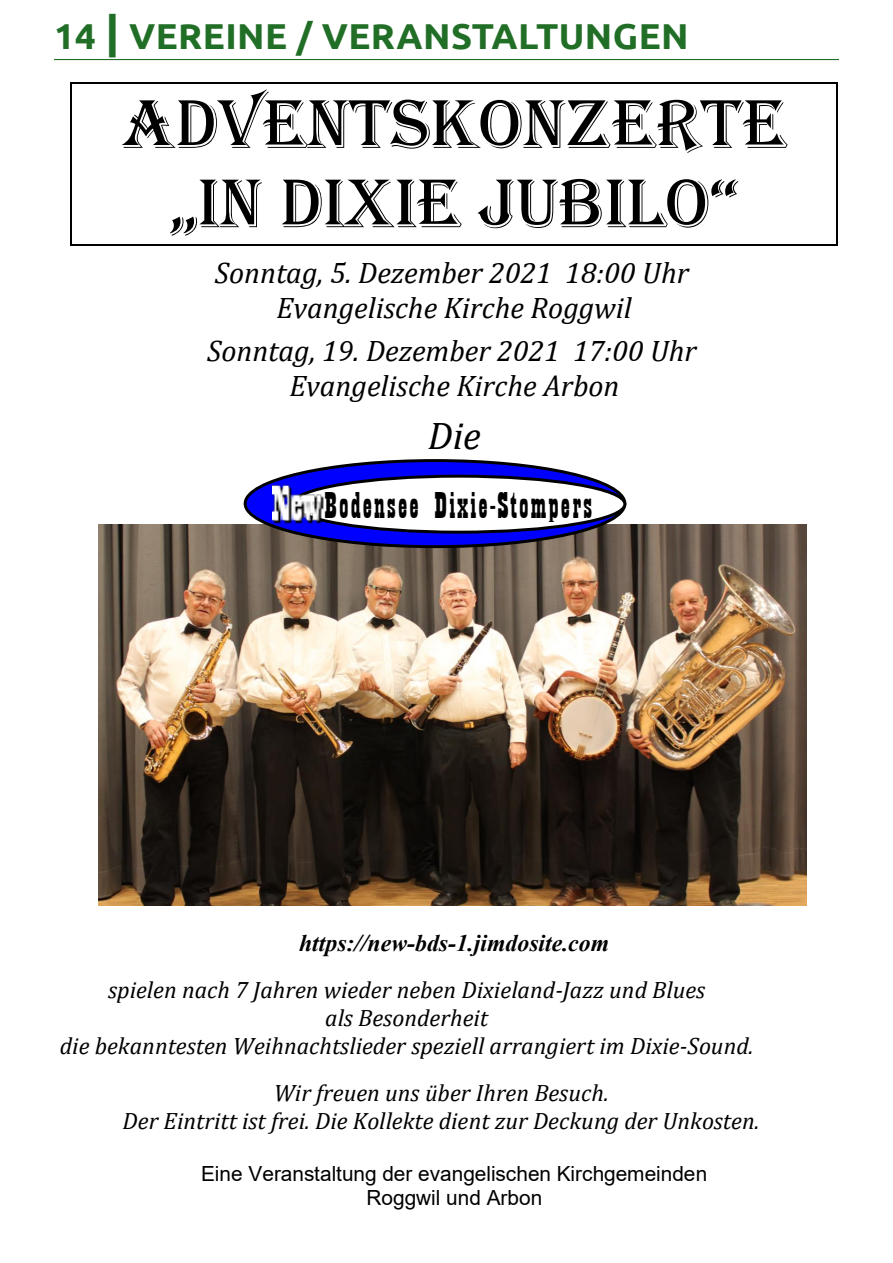
<style>
.page{position:relative;width:893px;height:1263px;background:#fff}
.page>*{position:absolute;margin:0;border:0;box-sizing:border-box;transform-origin:0 0}
.t1{font:71.25px/79.3px "Algerian";color:#000;text-align:center}
.t2{font:38.7px "Playbill";letter-spacing:.055em;color:#000}
.t3{font:italic 38.7px "Cambria";color:#000}
.t4{font:700 36px "Ubuntu";letter-spacing:.01em;color:#216e26}
.t5{font:italic 29.7px/34.8px "Cambria";color:#000;text-align:center}
.t6{font:italic 23.7px/47.1px "Cambria";color:#000;text-align:center}
.t7{font:20.85px/23.9px "Arial";color:#000;text-align:center}
.s1{font-style:inherit}
.s2{font-size:45px}
.s3{font-family:"Times New Roman";font-weight:700}
</style>
<div class="page">
<hr style="left:54px;top:59px;width:785px;height:1px;background:#216e26">
<hr style="left:72px;top:82px;width:765px;height:1px;background:#000">
<hr style="left:71px;top:83px;width:1px;height:81px;background:#000">
<hr style="left:837px;top:83px;width:1px;height:81px;background:#000">
<hr style="left:72px;top:244px;width:765px;height:1px;background:#000">
<hr style="left:71px;top:164px;width:1px;height:80px;background:#000">
<hr style="left:837px;top:164px;width:1px;height:80px;background:#000">
<img style="left:98px;top:525px;width:709px;height:380px">
<svg style="left:245px;top:461px;width:380px;height:86px;background:#0000d9"></svg>
<div style="left:244px;top:459px;width:382px;height:89px;border:3px solid #000;border-radius:50%"></div>
<div style="left:293px;top:476px;width:332px;height:56px;background:#fff;border-radius:50%"></div>
<div style="left:291px;top:475px;width:335px;height:59px;border:3px solid #000;border-radius:50%"></div>
<img style="left:273px;top:476px;width:79px;height:88px">
<h3 class="t4" style="left:54px;top:13px;width:636px"><span class="s1">14</span> <span class="s2">|</span> VEREINE / VERANSTALTUNGEN</h3>
<p class="t1" style="left:122px;top:86px;width:667px">ADVENTSKONZERTE „IN DIXIE JUBILO“</p>
<p class="t5" style="left:215px;top:254px;width:475px">Sonntag, 5. Dezember 2021 18:00 Uhr<br>Evangelische Kirche Roggwil</p>
<p class="t5" style="left:207px;top:333px;width:491px">Sonntag, 19. Dezember 2021 17:00 Uhr<br>Evangelische Kirche Arbon</p>
<p class="t3" style="left:428px;top:408px;width:55px">Die</p>
<p class="t2" style="left:324px;top:486px;width:269px">Bodensee Dixie-Stompers</p>
<p class="t6" style="left:108px;top:919px;width:599px;text-align:left;text-indent:191px"><span class="s3">https://new-bds-1.jimdosite.com<br></span>spielen nach 7 Jahren wieder neben Dixieland-Jazz und Blues</p>
<p class="t6" style="left:60px;top:1003px;width:695px;line-height:27.8px">als Besonderheit<br>die bekanntesten Weihnachtslieder speziell arrangiert im Dixie-Sound.</p>
<p class="t6" style="left:123px;top:1078px;width:638px;line-height:27.9px">Wir freuen uns über Ihren Besuch.<br>Der Eintritt ist frei. Die Kollekte dient zur Deckung der Unkosten.</p>
<p class="t7" style="left:201px;top:1161px;width:508px">Eine Veranstaltung der evangelischen Kirchgemeinden<br>Roggwil und Arbon</p>
</div>
